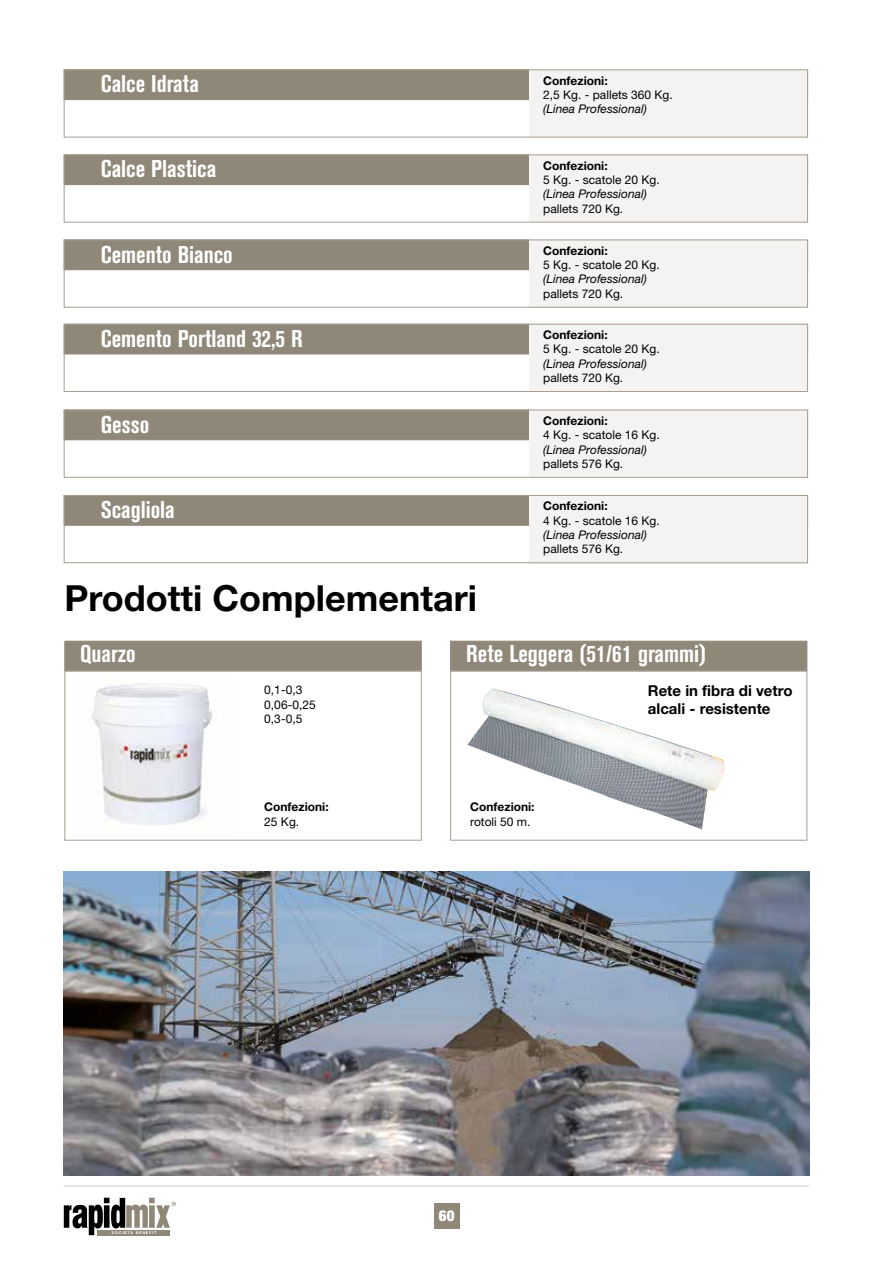
<style>
.page{position:relative;width:893px;height:1263px;background:#fff}
.page>*{position:absolute;margin:0;border:0;box-sizing:border-box;transform-origin:0 0}
.t1{font:700 36px "Helvetica Neue";color:#000}
.t2{font:700 condensed 24px "Akzidenz Grotesk BE";color:#fff}
.t3{font:700 15px/18px "Helvetica Neue";color:#000}
.t4{font:900 condensed 15px "Helvetica Neue";color:#fff}
.t5{font:12px/14.4px "Helvetica Neue";color:#000}
.t6{font:italic 12px "Helvetica Neue";color:#000}
.t7{font:700 12px "Helvetica Neue";color:#000}
.t8{font:700 3.75px "Helvetica Neue";letter-spacing:.2em;color:#fff}
</style>
<div class="page">
<div style="left:434px;top:1203px;width:25px;height:25px;background:#8f8777"></div>
<div style="left:64px;top:69px;width:744px;height:31px;background:#8f8777"></div>
<div style="left:64px;top:154px;width:744px;height:31px;background:#8f8777"></div>
<div style="left:64px;top:240px;width:744px;height:30px;background:#8f8777"></div>
<div style="left:64px;top:324px;width:744px;height:30px;background:#8f8777"></div>
<div style="left:64px;top:410px;width:744px;height:30px;background:#8f8777"></div>
<div style="left:529px;top:69px;width:278px;height:68px;background:#f5f3f1"></div>
<div style="left:529px;top:154px;width:278px;height:69px;background:#f5f3f1"></div>
<div style="left:529px;top:240px;width:278px;height:68px;background:#f5f3f1"></div>
<div style="left:529px;top:324px;width:278px;height:68px;background:#f5f3f1"></div>
<div style="left:529px;top:410px;width:278px;height:68px;background:#f5f3f1"></div>
<div style="left:64px;top:69px;width:744px;height:68px;border:1px solid #a79f92"></div>
<div style="left:64px;top:154px;width:744px;height:69px;border:1px solid #a79f92"></div>
<div style="left:64px;top:240px;width:744px;height:68px;border:1px solid #a79f92"></div>
<div style="left:64px;top:324px;width:744px;height:68px;border:1px solid #a79f92"></div>
<div style="left:64px;top:410px;width:744px;height:68px;border:1px solid #a79f92"></div>
<div style="left:64px;top:495px;width:744px;height:31px;background:#8f8777;border:1px solid #8f8777"></div>
<div style="left:529px;top:495px;width:278px;height:68px;background:#f5f3f1"></div>
<div style="left:64px;top:495px;width:744px;height:68px;border:1px solid #a79f92"></div>
<img style="left:64px;top:872px;width:745px;height:303px">
<hr style="left:64px;top:1185px;width:745px;height:2px;background:#e2d9d3">
<svg style="left:64px;top:1198px;width:112px;height:37px"></svg>
<img style="left:467px;top:688px;width:258px;height:141px">
<div style="left:64px;top:641px;width:358px;height:30px;background:#8f8777"></div>
<div style="left:64px;top:670px;width:358px;height:170px;border:1px solid #a79f92"></div>
<img style="left:92px;top:683px;width:120px;height:142px">
<div style="left:450px;top:641px;width:357px;height:30px;background:#8f8777"></div>
<div style="left:450px;top:670px;width:357px;height:170px;border:1px solid #a79f92"></div>
<h2 class="t2" style="left:101px;top:70px;width:100px">Calce Idrata</h2>
<h2 class="t2" style="left:101px;top:155px;width:117px">Calce Plastica</h2>
<h2 class="t2" style="left:101px;top:240px;width:134px">Cemento Bianco</h2>
<h2 class="t2" style="left:101px;top:325px;width:203px">Cemento Portland 32,5 R</h2>
<h2 class="t2" style="left:101px;top:411px;width:50px">Gesso</h2>
<p class="t7" style="left:543px;top:73px;width:66px">Confezioni:</p>
<p class="t5" style="left:543px;top:87px;width:131px">2,5 Kg. - pallets 360 Kg.</p>
<p class="t6" style="left:543px;top:102px;width:105px">(Linea Professional)</p>
<p class="t7" style="left:543px;top:158px;width:66px">Confezioni:</p>
<p class="t5" style="left:543px;top:172px;width:118px">5 Kg. - scatole 20 Kg.</p>
<p class="t6" style="left:543px;top:187px;width:105px">(Linea Professional)</p>
<p class="t5" style="left:543px;top:201px;width:82px">pallets 720 Kg.</p>
<p class="t7" style="left:543px;top:243px;width:66px">Confezioni:</p>
<p class="t5" style="left:543px;top:257px;width:118px">5 Kg. - scatole 20 Kg.</p>
<p class="t6" style="left:543px;top:272px;width:105px">(Linea Professional)</p>
<p class="t5" style="left:543px;top:286px;width:82px">pallets 720 Kg.</p>
<p class="t7" style="left:543px;top:327px;width:66px">Confezioni:</p>
<p class="t5" style="left:543px;top:342px;width:118px">5 Kg. - scatole 20 Kg.</p>
<p class="t6" style="left:543px;top:356px;width:105px">(Linea Professional)</p>
<p class="t5" style="left:543px;top:370px;width:82px">pallets 720 Kg.</p>
<p class="t7" style="left:543px;top:413px;width:66px">Confezioni:</p>
<p class="t5" style="left:543px;top:427px;width:118px">4 Kg. - scatole 16 Kg.</p>
<p class="t6" style="left:543px;top:442px;width:105px">(Linea Professional)</p>
<p class="t5" style="left:543px;top:456px;width:82px">pallets 576 Kg.</p>
<h2 class="t2" style="left:101px;top:496px;width:75px">Scagliola</h2>
<p class="t7" style="left:543px;top:498px;width:66px">Confezioni:</p>
<p class="t5" style="left:543px;top:513px;width:118px">4 Kg. - scatole 16 Kg.</p>
<p class="t6" style="left:543px;top:527px;width:105px">(Linea Professional)</p>
<p class="t5" style="left:543px;top:542px;width:82px">pallets 576 Kg.</p>
<h1 class="t1" style="left:64px;top:576px;width:414px">Prodotti Complementari</h1>
<h2 class="t2" style="left:80px;top:640px;width:57px">Quarzo</h2>
<p class="t5" style="left:264px;top:682px;width:53px">0,1-0,3<br>0,06-0,25<br>0,3-0,5</p>
<h2 class="t2" style="left:466px;top:640px;width:241px">Rete Leggera (51/61 grammi)</h2>
<p class="t3" style="left:648px;top:681px;width:146px">Rete in fibra di vetro alcali - resistente</p>
<p class="t7" style="left:264px;top:800px;width:66px">Confezioni:</p>
<p class="t5" style="left:264px;top:814px;width:36px">25 Kg.</p>
<p class="t7" style="left:470px;top:800px;width:66px">Confezioni:</p>
<p class="t5" style="left:470px;top:814px;width:62px">rotoli 50 m.</p>
<p class="t8" style="left:112px;top:1230px;width:46px">SOCIETÀ BENEFIT</p>
<p class="t4" style="left:439px;top:1206px;width:17px">60</p>
</div>
